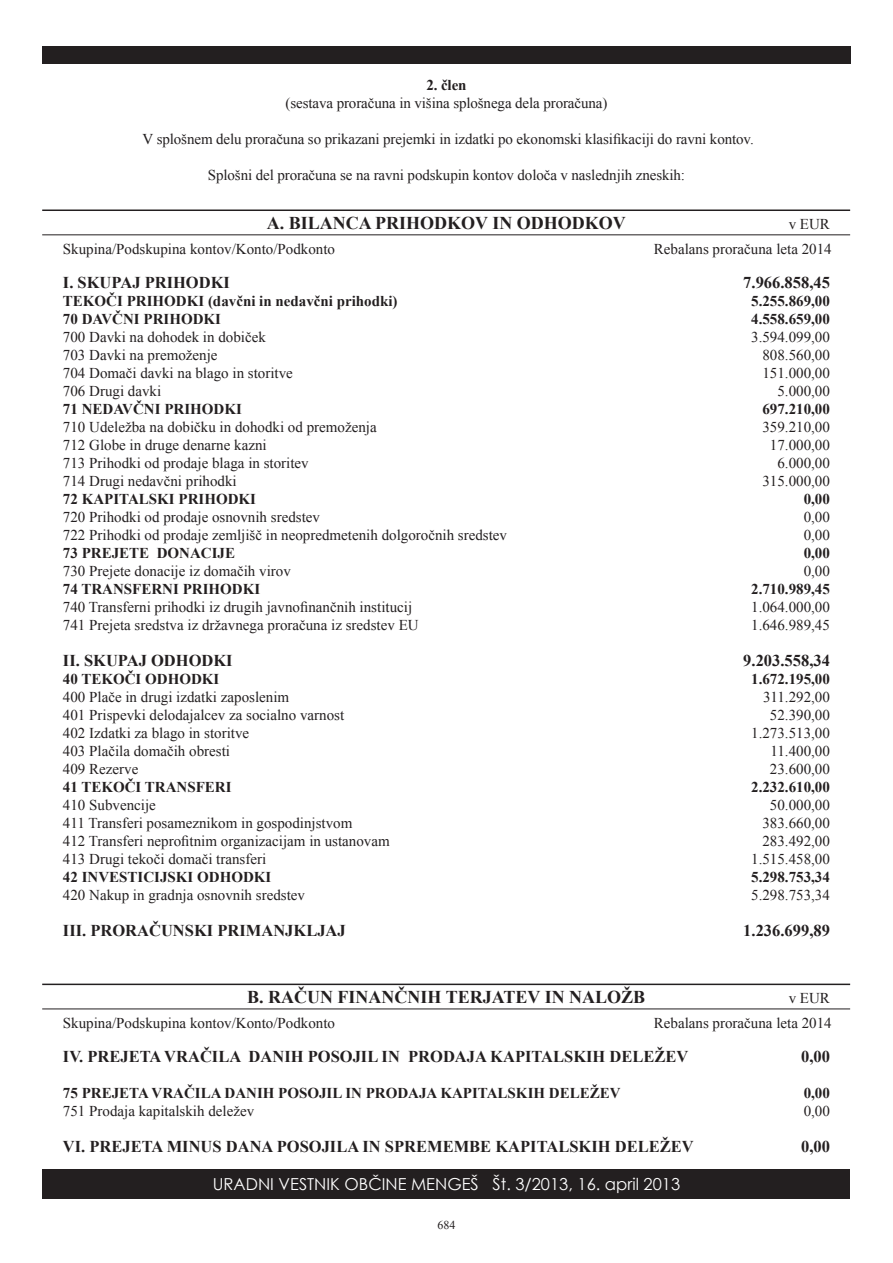
<style>
.page{position:relative;width:893px;height:1263px;background:#fff}
.page>*{position:absolute;margin:0;border:0;box-sizing:border-box;transform-origin:0 0}
.t1{font:700 18px "Times New Roman";color:#231f20}
.t2{font:700 16.5px "Times New Roman";color:#231f20}
.t3{font:16.5px "Century Gothic";color:#fff}
.t4{font:15px/18px "Times New Roman";color:#231f20}
.t5{font:700 15px/18px "Times New Roman";color:#231f20}
.t6{font:12px "Times New Roman";color:#231f20}
</style>
<div class="page">
<hr style="left:42px;top:209px;width:808px;height:2px;background:#231f20">
<hr style="left:42px;top:234px;width:808px;height:1px;background:#231f20">
<hr style="left:42px;top:983px;width:808px;height:2px;background:#231f20">
<hr style="left:42px;top:1008px;width:808px;height:1px;background:#231f20">
<div style="left:43px;top:47px;width:808px;height:17px;background:#231f20"></div>
<div style="left:43px;top:1169px;width:807px;height:30px;background:#231f20"></div>
<p class="t5" style="left:426px;top:76px;width:42px">2. člen</p>
<p class="t4" style="left:286px;top:94px;width:323px">(sestava proračuna in višina splošnega dela proračuna)</p>
<p class="t4" style="left:143px;top:130px;width:613px">V splošnem delu proračuna so prikazani prejemki in izdatki po ekonomski klasifikaciji do ravni kontov.</p>
<p class="t4" style="left:208px;top:166px;width:479px">Splošni del proračuna se na ravni podskupin kontov določa v naslednjih zneskih:</p>
<p class="t1" style="left:267px;top:210px;width:361px">A. BILANCA PRIHODKOV IN ODHODKOV</p>
<p class="t4" style="left:789px;top:215px;width:43px">v EUR</p>
<p class="t4" style="left:63px;top:240px;width:274px">Skupina/Podskupina kontov/Konto/Podkonto</p>
<p class="t4" style="left:654px;top:240px;width:179px">Rebalans proračuna leta 2014</p>
<p class="t2" style="left:63px;top:271px;width:168px">I. SKUPAJ PRIHODKI</p>
<p class="t5" style="left:63px;top:292px;width:336px">TEKOČI PRIHODKI (davčni in nedavčni prihodki)<br>70 DAVČNI PRIHODKI</p>
<p class="t4" style="left:63px;top:328px;width:231px">700 Davki na dohodek in dobiček<br>703 Davki na premoženje<br>704 Domači davki na blago in storitve<br>706 Drugi davki</p>
<p class="t5" style="left:63px;top:400px;width:180px">71 NEDAVČNI PRIHODKI</p>
<p class="t4" style="left:63px;top:418px;width:315px">710 Udeležba na dobičku in dohodki od premoženja 712 Globe in druge denarne kazni<br>713 Prihodki od prodaje blaga in storitev<br>714 Drugi nedavčni prihodki</p>
<p class="t5" style="left:63px;top:490px;width:195px">72 KAPITALSKI PRIHODKI</p>
<p class="t4" style="left:63px;top:508px;width:446px">720 Prihodki od prodaje osnovnih sredstev<br>722 Prihodki od prodaje zemljišč in neopredmetenih dolgoročnih sredstev</p>
<p class="t5" style="left:63px;top:544px;width:174px">73 PREJETE DONACIJE</p>
<p class="t4" style="left:63px;top:562px;width:229px">730 Prejete donacije iz domačih virov</p>
<p class="t5" style="left:63px;top:580px;width:199px">74 TRANSFERNI PRIHODKI</p>
<p class="t4" style="left:63px;top:598px;width:357px">740 Transferni prihodki iz drugih javnofinančnih institucij<br>741 Prejeta sredstva iz državnega proračuna iz sredstev EU</p>
<p class="t2" style="left:63px;top:649px;width:171px">II. SKUPAJ ODHODKI</p>
<p class="t5" style="left:63px;top:670px;width:158px">40 TEKOČI ODHODKI</p>
<p class="t4" style="left:63px;top:688px;width:283px">400 Plače in drugi izdatki zaposlenim<br>401 Prispevki delodajalcev za socialno varnost<br>402 Izdatki za blago in storitve<br>403 Plačila domačih obresti<br>409 Rezerve</p>
<p class="t5" style="left:63px;top:778px;width:170px">41 TEKOČI TRANSFERI</p>
<p class="t4" style="left:63px;top:796px;width:328px">410 Subvencije<br>411 Transferi posameznikom in gospodinjstvom<br>412 Transferi neprofitnim organizacijam in ustanovam 413 Drugi tekoči domači transferi</p>
<p class="t5" style="left:63px;top:868px;width:210px">42 INVESTICIJSKI ODHODKI</p>
<p class="t4" style="left:63px;top:886px;width:244px">420 Nakup in gradnja osnovnih sredstev</p>
<p class="t2" style="left:63px;top:919px;width:284px">III. PRORAČUNSKI PRIMANJKLJAJ</p>
<p class="t2" style="left:743px;top:271px;width:88px">7.966.858,45</p>
<p class="t5" style="left:751px;top:292px;width:80px">5.255.869,00<br>4.558.659,00</p>
<p class="t4" style="left:751px;top:328px;width:80px;text-align:right">3.594.099,00<br>808.560,00<br>151.000,00<br>5.000,00</p>
<p class="t5" style="left:762px;top:400px;width:69px">697.210,00</p>
<p class="t4" style="left:762px;top:418px;width:69px;text-align:right">359.210,00<br>17.000,00<br>6.000,00<br>315.000,00</p>
<p class="t5" style="left:804px;top:490px;width:28px">0,00</p>
<p class="t4" style="left:804px;top:508px;width:28px">0,00<br>0,00</p>
<p class="t5" style="left:804px;top:544px;width:28px">0,00</p>
<p class="t4" style="left:804px;top:562px;width:28px">0,00</p>
<p class="t5" style="left:751px;top:580px;width:80px">2.710.989,45</p>
<p class="t4" style="left:751px;top:598px;width:80px">1.064.000,00<br>1.646.989,45</p>
<p class="t2" style="left:743px;top:649px;width:88px">9.203.558,34</p>
<p class="t5" style="left:751px;top:670px;width:80px">1.672.195,00</p>
<p class="t4" style="left:751px;top:688px;width:80px;text-align:right">311.292,00<br>52.390,00<br>1.273.513,00<br>11.400,00<br>23.600,00</p>
<p class="t5" style="left:751px;top:778px;width:80px">2.232.610,00</p>
<p class="t4" style="left:751px;top:796px;width:80px;text-align:right">50.000,00<br>383.660,00<br>283.492,00<br>1.515.458,00</p>
<p class="t5" style="left:751px;top:868px;width:80px">5.298.753,34</p>
<p class="t4" style="left:751px;top:886px;width:80px">5.298.753,34</p>
<p class="t2" style="left:743px;top:919px;width:88px">1.236.699,89</p>
<p class="t1" style="left:247px;top:984px;width:400px">B. RAČUN FINANČNIH TERJATEV IN NALOŽB</p>
<p class="t4" style="left:789px;top:989px;width:43px">v EUR</p>
<p class="t4" style="left:63px;top:1014px;width:274px">Skupina/Podskupina kontov/Konto/Podkonto</p>
<p class="t4" style="left:654px;top:1014px;width:179px">Rebalans proračuna leta 2014</p>
<p class="t2" style="left:63px;top:1045px;width:627px">IV. PREJETA VRAČILA DANIH POSOJIL IN PRODAJA KAPITALSKIH DELEŽEV</p>
<p class="t5" style="left:63px;top:1084px;width:559px">75 PREJETA VRAČILA DANIH POSOJIL IN PRODAJA KAPITALSKIH DELEŽEV</p>
<p class="t4" style="left:63px;top:1102px;width:193px">751 Prodaja kapitalskih deležev</p>
<p class="t2" style="left:63px;top:1135px;width:632px">VI. PREJETA MINUS DANA POSOJILA IN SPREMEMBE KAPITALSKIH DELEŽEV</p>
<p class="t2" style="left:801px;top:1045px;width:30px">0,00</p>
<p class="t5" style="left:804px;top:1084px;width:28px">0,00</p>
<p class="t4" style="left:804px;top:1102px;width:28px">0,00</p>
<p class="t2" style="left:801px;top:1135px;width:30px">0,00</p>
<p class="t3" style="left:213px;top:1172px;width:469px">URADNI VESTNIK OBČINE MENGEŠ Št. 3/2013, 16. april 2013</p>
<p class="t6" style="left:438px;top:1216px;width:19px">684</p>
</div>
